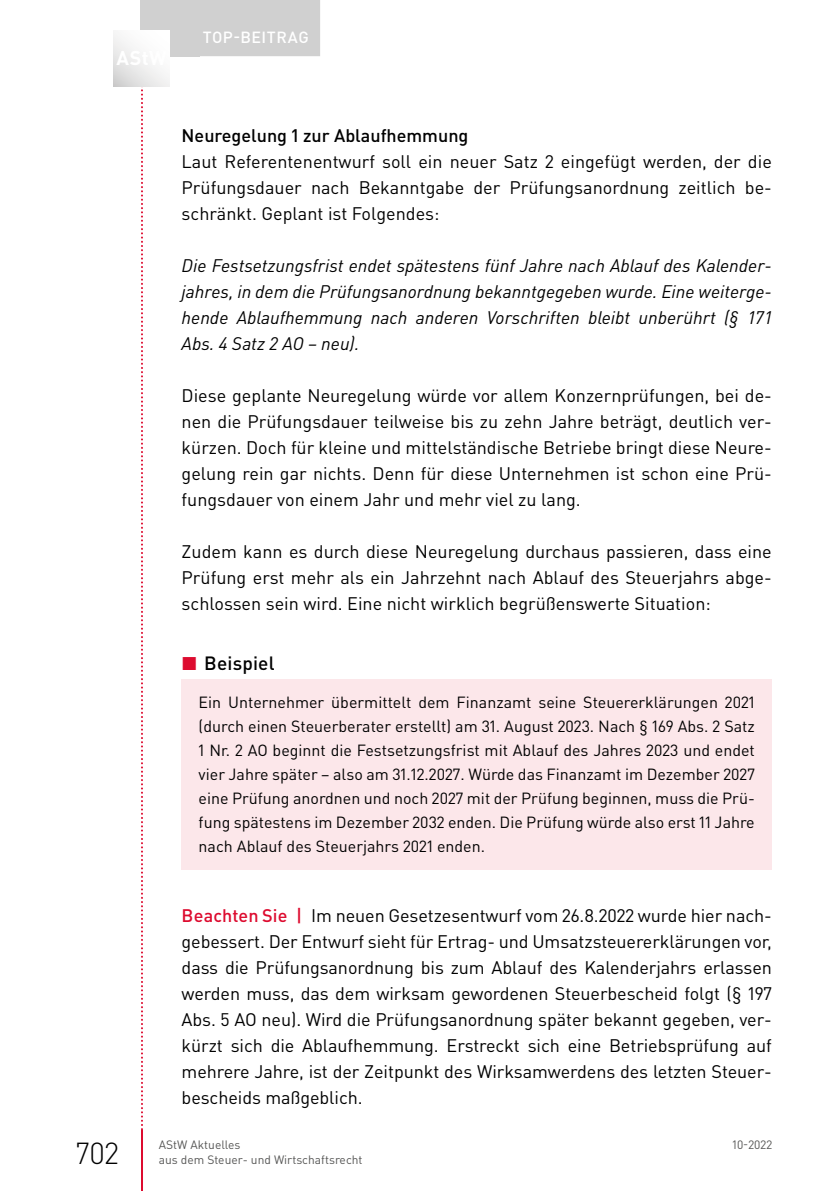
<style>
.page{position:relative;width:840px;height:1191px;background:#fff}
.page>*{position:absolute;margin:0;border:0;box-sizing:border-box;transform-origin:0 0}
.t1{font:300 30px "DIN Pro";color:#000}
.t2{font:500 19px "DIN Pro";color:#000}
.t3{font:18px/26px "DIN Pro";color:#000;text-align:justify}
.t4{font:italic 18px/26px "DIN Pro";color:#000;text-align:justify}
.t5{font:500 18px "DIN Pro";color:#000}
.t6{font:16px/24px "DIN Pro";color:#000;text-align:justify}
.t7{font:500 16px "DIN Pro";letter-spacing:.03em;color:#fff}
.t8{font:12px "DIN Pro";color:#575756}
.s1{color:#dd0b2f}
.s2{font-weight:500;color:#dd0b2f}
</style>
<div class="page">
<svg style="left:141px;top:87px;width:2px;height:1104px"></svg>
<div style="left:141px;top:0;width:59px;height:56px;background:#d0d0d0"></div>
<div style="left:191px;top:0;width:129px;height:56px;background:#d0d0d0"></div>
<svg style="left:113px;top:31px;width:56px;height:56px"></svg>
<div style="left:181px;top:679px;width:590px;height:190px;background:#fce7ea"></div>
<p class="t7" style="left:202px;top:26px;width:107px">Top-Beitrag</p>
<p class="t5" style="left:181px;top:123px;width:288px">Neuregelung 1 zur Ablaufhemmung</p>
<p class="t3" style="left:181px;top:147px;width:591px">Laut Referentenentwurf soll ein neuer Satz 2 eingefügt werden, der die Prüfungsdauer nach Bekanntgabe der Prüfungsanordnung zeitlich be&shy;schränkt. Geplant ist Folgendes:</p>
<p class="t4" style="left:181px;top:252px;width:591px">Die Festsetzungsfrist endet spätestens fünf Jahre nach Ablauf des Kalender&shy;jahres, in dem die Prüfungsanordnung bekanntgegeben wurde. Eine weiterge&shy;hende Ablaufhemmung nach anderen Vorschriften bleibt unberührt (§ 171<br>Abs. 4 Satz 2 AO – neu).</p>
<p class="t3" style="left:181px;top:381px;width:591px">Diese geplante Neuregelung würde vor allem Konzernprüfungen, bei de&shy;nen die Prüfungsdauer teilweise bis zu zehn Jahre beträgt, deutlich ver&shy;kürzen. Doch für kleine und mittelständische Betriebe bringt diese Neure&shy;gelung rein gar nichts. Denn für diese Unternehmen ist schon eine Prü&shy;fungsdauer von einem Jahr und mehr viel zu lang.</p>
<p class="t3" style="left:181px;top:537px;width:591px">Zudem kann es durch diese Neuregelung durchaus passieren, dass eine Prüfung erst mehr als ein Jahrzehnt nach Ablauf des Steuerjahrs abge&shy;schlossen sein wird. Eine nicht wirklich begrüßenswerte Situation:</p>
<p class="t2" style="left:181px;top:650px;width:94px"><span class="s1">◼</span> Beispiel</p>
<p class="t6" style="left:198px;top:689px;width:557px">Ein Unternehmer übermittelt dem Finanzamt seine Steuererklärungen 2021 (durch einen Steuerberater erstellt) am 31. August 2023. Nach § 169 Abs. 2 Satz 1 Nr. 2 AO beginnt die Festsetzungsfrist mit Ablauf des Jahres 2023 und endet vier Jahre später – also am 31.12.2027. Würde das Finanzamt im Dezember 2027 eine Prüfung anordnen und noch 2027 mit der Prüfung beginnen, muss die Prü&shy;fung spätestens im Dezember 2032 enden. Die Prüfung würde also erst 11 Jahre nach Ablauf des Steuerjahrs 2021 enden.</p>
<p class="t3" style="left:181px;top:901px;width:591px"><span class="s2">Beachten Sie |</span> Im neuen Gesetzesentwurf vom 26.8.2022 wurde hier nach&shy;gebessert. Der Entwurf sieht für Ertrag- und Umsatzsteuererklärungen vor, dass die Prüfungsanordnung bis zum Ablauf des Kalenderjahrs erlassen werden muss, das dem wirksam gewordenen Steuerbescheid folgt (§ 197<br>Abs. 5 AO neu). Wird die Prüfungsanordnung später bekannt gegeben, ver&shy;kürzt sich die Ablaufhemmung. Erstreckt sich eine Betriebsprüfung auf mehrere Jahre, ist der Zeitpunkt des Wirksamwerdens des letzten Steuer&shy;bescheids maßgeblich.</p>
<h1 class="t1" style="left:76px;top:1133px;width:45px">702</h1>
<p class="t8" style="left:159px;top:1136px;width:83px">AStW Aktuelles</p>
<p class="t8" style="left:732px;top:1136px;width:41px">10-2022</p>
<p class="t8" style="left:159px;top:1151px;width:205px">aus dem Steuer- und Wirtschaftsrecht</p>
</div>
